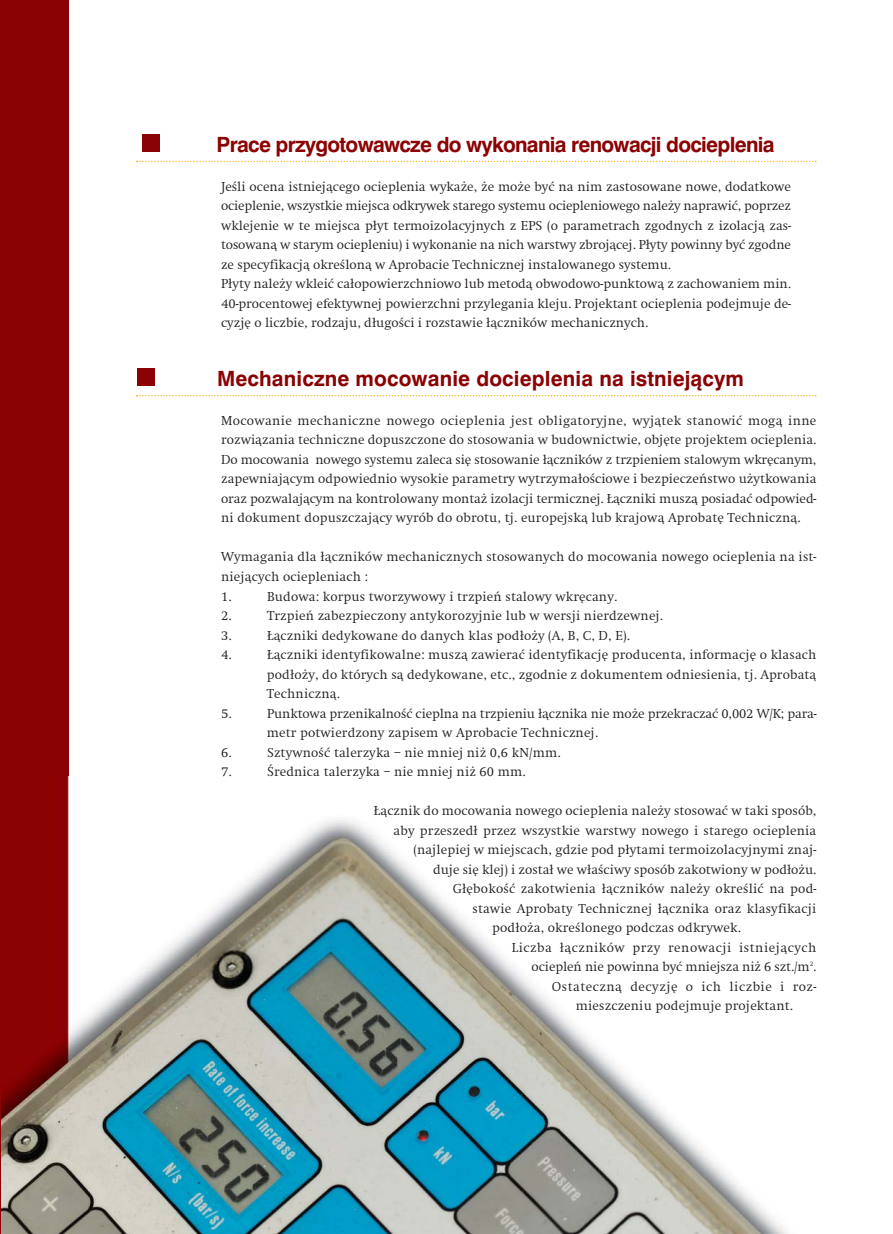
<style>
.page{position:relative;width:893px;height:1234px;background:#fff}
.page>*{position:absolute;margin:0;border:0;box-sizing:border-box;transform-origin:0 0}
.t1{font:700 21px "Swiss 721 PL";letter-spacing:-.035em;color:#8b0204}
.t2{font:700 21px "Swiss 721 PL";letter-spacing:.005em;color:#8b0204}
.t3{font:300 13.5px/19.5px "Swift P Lil";letter-spacing:.005em;color:#231f20}
.t4{font:300 13.5px "Swift P Lil";letter-spacing:.04em;color:#231f20}
</style>
<div class="page">
<div style="left:0;top:0;width:68px;height:1233px;background:#8b0204"></div>
<img style="left:1px;top:776px;width:786px;height:457px">
<svg style="left:136px;top:161px;width:680px;height:1px"></svg>
<svg style="left:136px;top:395px;width:680px;height:1px"></svg>
<div style="left:138px;top:369px;width:17px;height:17px;background:#8b0204"></div>
<div style="left:143px;top:135px;width:17px;height:17px;background:#8b0204"></div>
<h1 class="t1" style="left:216px;top:134px;width:560px">Prace przygotowawcze do wykonania renowacji docieplenia</h1>
<p class="t3" style="left:221px;top:178px;width:571px">JeÊli ocena istniejàcego ocieplenia wyka˝e, ˝e mo˝e byç na nim zastosowane nowe, dodatkowe ocieplenie, wszystkie miejsca odkrywek starego systemu ociepleniowego nale˝y naprawiç, poprzez wklejenie w te miejsca p∏yt termoizolacyjnych z EPS (o parametrach zgodnych z izolacjà zas&shy;tosowanà w starym ociepleniu) i wykonanie na nich warstwy zbrojàcej. P∏yty powinny byç zgodne ze specyfikacjà okreÊlonà w Aprobacie Technicznej instalowanego systemu.<br>P∏yty nale˝y wkleiç ca∏opowierzchniowo lub metodà obwodowo-punktowà z zachowaniem min.<br>40-procentowej efektywnej powierzchni przylegania kleju. Projektant ocieplenia podejmuje de&shy;cyzj´ o liczbie, rodzaju, d∏ugoÊci i rozstawie ∏àczników mechanicznych.</p>
<h1 class="t2" style="left:217px;top:368px;width:528px">Mechaniczne mocowanie docieplenia na istniejàcym</h1>
<p class="t3" style="left:221px;top:412px;width:597px;text-align:justify">Mocowanie mechaniczne nowego ocieplenia jest obligatoryjne, wyjàtek stanowiç mogà inne rozwiàzania techniczne dopuszczone do stosowania w budownictwie, obj´te projektem ocieplenia.<br>Do mocowania nowego systemu zaleca si´ stosowanie ∏àczników z trzpieniem stalowym wkr´canym, zapewniajàcym odpowiednio wysokie parametry wytrzyma∏oÊciowe i bezpieczeƒstwo u˝ytkowania oraz pozwalajàcym na kontrolowany monta˝ izolacji termicznej. ¸àczniki muszà posiadaç odpowied&shy;ni dokument dopuszczajàcy wyrób do obrotu, tj. europejskà lub krajowà Aprobat´ Technicznà.</p>
<p class="t3" style="left:221px;top:548px;width:597px">Wymagania dla ∏àczników mechanicznych stosowanych do mocowania nowego ocieplenia na ist&shy;niejàcych ociepleniach :<br>1.</p>
<p class="t3" style="left:267px;top:587px;width:352px">Budowa: korpus tworzywowy i trzpieƒ stalowy wkr´cany.</p>
<p class="t3" style="left:221px;top:607px;width:12px">2.</p>
<p class="t3" style="left:267px;top:607px;width:398px">Trzpieƒ zabezpieczony antykorozyjnie lub w wersji nierdzewnej.</p>
<p class="t3" style="left:221px;top:626px;width:12px">3.</p>
<p class="t3" style="left:267px;top:626px;width:364px">¸àczniki dedykowane do danych klas pod∏o˝y (A, B, C, D, E).</p>
<p class="t3" style="left:221px;top:646px;width:12px">4.</p>
<p class="t3" style="left:267px;top:646px;width:551px;text-align:justify">¸àczniki identyfikowalne: muszà zawieraç identyfikacj´ producenta, informacj´ o klasach pod∏o˝y, do których sà dedykowane, etc., zgodnie z dokumentem odniesienia, tj. Aprobatà Technicznà.</p>
<p class="t3" style="left:221px;top:704px;width:12px">5.</p>
<p class="t3" style="left:267px;top:704px;width:551px">Punktowa przenikalnoÊç cieplna na trzpieniu ∏àcznika nie mo˝e przekraczaç 0,002 W/K; para&shy;metr potwierdzony zapisem w Aprobacie Technicznej.</p>
<p class="t3" style="left:221px;top:743px;width:12px">6.</p>
<p class="t3" style="left:267px;top:743px;width:295px">SztywnoÊç talerzyka – nie mniej ni˝ 0,6 kN/mm.</p>
<p class="t3" style="left:221px;top:763px;width:12px">7.</p>
<p class="t3" style="left:267px;top:763px;width:260px">Ârednica talerzyka – nie mniej ni˝ 60 mm.</p>
<p class="t3" style="left:374px;top:802px;width:444px">¸àcznik do mocowania nowego ocieplenia nale˝y stosowaç w taki sposób,</p>
<p class="t3" style="left:394px;top:821px;width:424px">aby przeszed∏ przez wszystkie warstwy nowego i starego ocieplenia</p>
<p class="t3" style="left:413px;top:841px;width:405px">(najlepiej w miejscach, gdzie pod p∏ytami termoizolacyjnymi znaj-</p>
<p class="t3" style="left:433px;top:860px;width:385px">duje si´ klej) i zosta∏ we w∏aÊciwy sposób zakotwiony w pod∏o˝u.</p>
<p class="t3" style="left:453px;top:880px;width:365px">G∏´bokoÊç zakotwienia ∏àczników nale˝y okreÊliç na pod-</p>
<p class="t3" style="left:472px;top:899px;width:345px">stawie Aprobaty Technicznej ∏àcznika oraz klasyfikacji</p>
<p class="t3" style="left:492px;top:919px;width:250px">pod∏o˝a, okreÊlonego podczas odkrywek.</p>
<p class="t4" style="left:512px;top:941px;width:306px">Liczba ∏àczników przy renowacji istniejàcych</p>
<p class="t3" style="left:532px;top:958px;width:286px">ociepleƒ nie powinna byç mniejsza ni˝ 6 szt./m<sup>2</sup>.</p>
<p class="t4" style="left:552px;top:980px;width:266px">Ostatecznà decyzj´ o ich liczbie i roz-</p>
<p class="t3" style="left:576px;top:997px;width:219px">mieszczeniu podejmuje projektant.</p>
</div>
